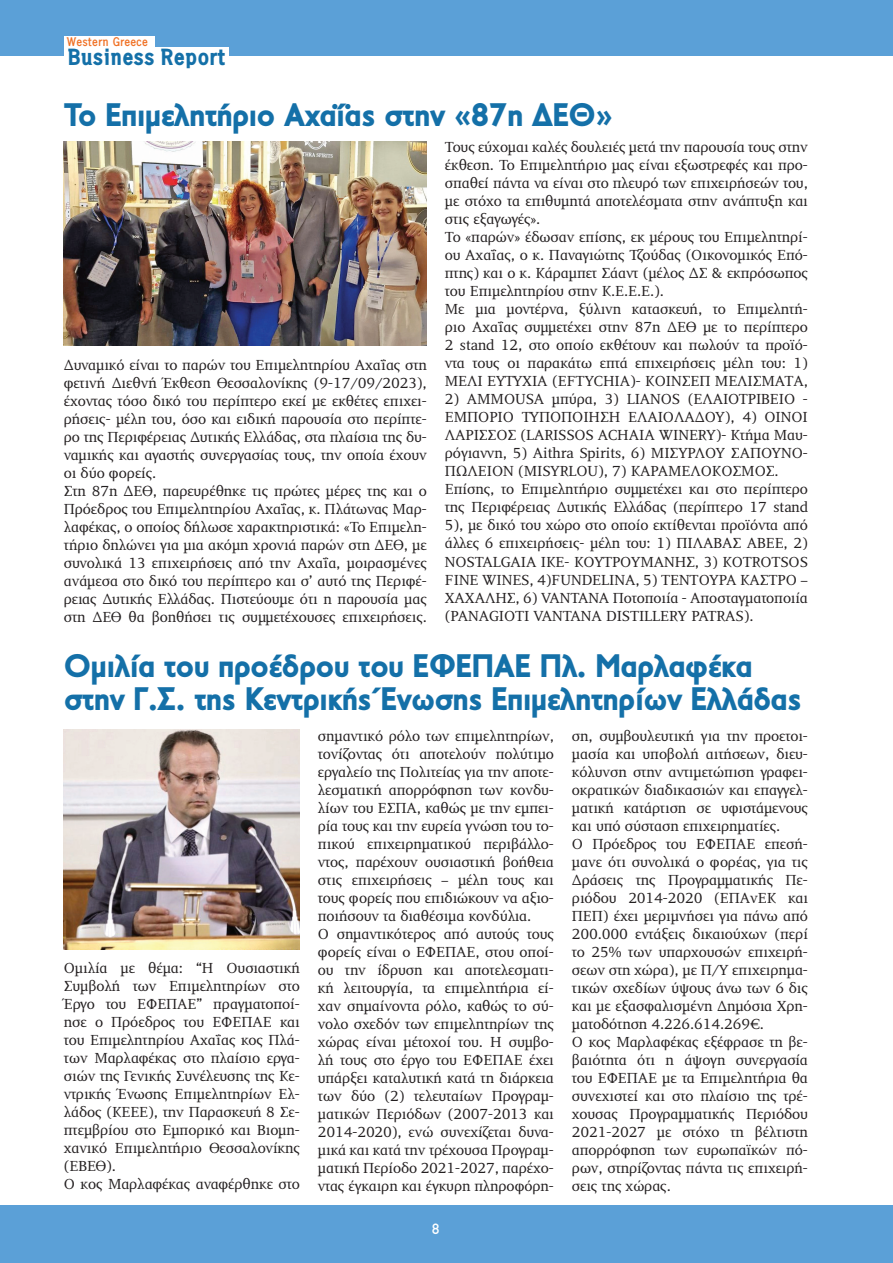
<style>
.page{position:relative;width:893px;height:1263px;background:#fff}
.page>*{position:absolute;margin:0;border:0;box-sizing:border-box;transform-origin:0 0}
.t1{font:900 33px/33px "PF Transport";letter-spacing:-.025em;color:#1470a8}
.t2{font:900 22.2px "PF Panel";color:#1470a8}
.t3{font:15px/18px "PF Diplomat";letter-spacing:-.005em;color:#231f20}
.t4{font:500 15px "PF Din Text";color:#fff}
.t5{font:700 11.85px "PF Panel";letter-spacing:.01em;color:#f07125}
</style>
<div class="page">
<div style="left:0;top:1205px;width:889px;height:58px;background:#5ba0d7"></div>
<div style="left:845px;top:1205px;width:48px;height:58px;background:#5ba0d7"></div>
<div style="left:0;top:0;width:893px;height:55px;background:#5ba0d7"></div>
<div style="left:64px;top:36px;width:90px;height:14px;background:#fff"></div>
<div style="left:64px;top:47px;width:165px;height:21px;background:#fff"></div>
<img style="left:64px;top:141px;width:363px;height:205px">
<img style="left:64px;top:729px;width:236px;height:220px">
<p class="t5" style="left:67px;top:34px;width:83px">Western Greece</p>
<h2 class="t2" style="left:67px;top:43px;width:159px">Business Report</h2>
<h1 class="t1" style="left:64px;top:99px;width:551px">Το Επιμελητήριο Αχαΐας στην «87η ΔΕΘ»</h1>
<p class="t3" style="left:64px;top:356px;width:365px">Δυναμικό είναι το παρών του Επιμελητηρίου Αχαΐας στη φετινή Διεθνή Έκθεση Θεσσαλονίκης (9-17/09/2023), έχοντας τόσο δικό του περίπτερο εκεί με εκθέτες επιχει&shy;ρήσεις- μέλη του, όσο και ειδική παρουσία στο περίπτε&shy;ρο της Περιφέρειας Δυτικής Ελλάδας, στα πλαίσια της δυ&shy;ναμικής και αγαστής συνεργασίας τους, την οποία έχουν οι δύο φορείς.<br>Στη 87η ΔΕΘ, παρευρέθηκε τις πρώτες μέρες της και ο Πρόεδρος του Επιμελητηρίου Αχαΐας, κ. Πλάτωνας Μαρ&shy;λαφέκας, ο οποίος δήλωσε χαρακτηριστικά: «Το Επιμελη&shy;τήριο δηλώνει για μια ακόμη χρονιά παρών στη ΔΕΘ, με συνολικά 13 επιχειρήσεις από την Αχαΐα, μοιρασμένες ανάμεσα στο δικό του περίπτερο και σ’ αυτό της Περιφέ&shy;ρειας Δυτικής Ελλάδας. Πιστεύουμε ότι η παρουσία μας στη ΔΕΘ θα βοηθήσει τις συμμετέχουσες επιχειρήσεις.</p>
<p class="t3" style="left:445px;top:139px;width:365px">Τους εύχομαι καλές δουλειές μετά την παρουσία τους στην έκθεση. Το Επιμελητήριο μας είναι εξωστρεφές και προ&shy;σπαθεί πάντα να είναι στο πλευρό των επιχειρήσεών του, με στόχο τα επιθυμητά αποτελέσματα στην ανάπτυξη και στις εξαγωγές».<br>Το «παρών» έδωσαν επίσης, εκ μέρους του Επιμελητηρί&shy;ου Αχαΐας, ο κ. Παναγιώτης Τζούδας (Οικονομικός Επό&shy;πτης) και ο κ. Κάραμπετ Σάαντ (μέλος ΔΣ &amp; εκπρόσωπος του Επιμελητηρίου στην Κ.Ε.Ε.Ε.).<br>Με μια μοντέρνα, ξύλινη κατασκευή, το Επιμελητή&shy;ριο Αχαΐας συμμετέχει στην 87η ΔΕΘ με το περίπτερο 2 stand 12, στο οποίο εκθέτουν και πωλούν τα προϊό&shy;ντα τους οι παρακάτω επτά επιχειρήσεις μέλη του: 1)<br>ΜΕΛΙ ΕΥΤΥΧΙΑ (EFTYCHIA)- ΚΟΙΝΣΕΠ ΜΕΛΙΣΜΑΤA,</p>
<p class="t3" style="left:445px;top:391px;width:365px">2) AMMOUSA μπύρα, 3) LIANOS (ΕΛΑΙΟΤΡΙΒΕΙΟ - ΕΜΠΟΡΙΟ ΤΥΠΟΠΟΙΗΣΗ ΕΛΑΙΟΛΑΔΟΥ), 4) ΟΙΝΟΙ ΛΑΡΙΣΣΟΣ (LARISSOS ACHAIA WINERY)- Κτήμα Μαυ&shy;ρόγιαννη, 5) Aithra Spirits, 6) ΜΙΣΥΡΛΟΥ ΣΑΠΟΥΝΟ-ΠΩΛΕΙΟΝ (MISYRLOU), 7) ΚΑΡΑΜΕΛΟΚΟΣΜΟΣ.<br>Επίσης, το Επιμελητήριο συμμετέχει και στο περίπτερο της Περιφέρειας Δυτικής Ελλάδας (περίπτερο 17 stand 5), με δικό του χώρο στο οποίο εκτίθενται προϊόντα από άλλες 6 επιχειρήσεις- μέλη του: 1) ΠΙΛΑΒΑΣ ΑΒΕΕ, 2)<br>NOSTALGAIA IKE- ΚΟΥΤΡΟΥΜΑΝΗΣ, 3) KOTROTSOS FINE WINES, 4)FUNDELINA, 5) ΤΕΝΤΟΥΡΑ ΚΑΣΤΡΟ – ΧΑΧΑΛΗΣ, 6) VANTANA Ποτοποιία - Αποσταγματοποιία (PANAGIOTI VANTANA DISTILLERY PATRAS).</p>
<h1 class="t1" style="left:64px;top:650px;width:740px">Ομιλία του προέδρου του ΕΦΕΠΑΕ Πλ. Μαρλαφέκα στην Γ.Σ. της Κεντρικής Ένωσης Επιμελητηρίων Ελλάδας</h1>
<p class="t3" style="left:64px;top:960px;width:238px">Ομιλία με θέμα: “Η Ουσιαστική<br>Συμβολή των Επιμελητηρίων στο<br>Έργο του ΕΦΕΠΑΕ” πραγματοποί&shy;ησε ο Πρόεδρος του ΕΦΕΠΑΕ και του Επιμελητηρίου Αχαΐας κος Πλά&shy;των Μαρλαφέκας στο πλαίσιο εργα&shy;σιών της Γενικής Συνέλευσης της Κε&shy;ντρικής Ένωσης Επιμελητηρίων Ελ&shy;λάδος (ΚΕΕΕ), την Παρασκευή 8 Σε&shy;πτεμβρίου στο Εμπορικό και Βιομη&shy;χανικό Επιμελητήριο Θεσσαλονίκης (ΕΒΕΘ).<br>Ο κος Μαρλαφέκας αναφέρθηκε στο</p>
<p class="t3" style="left:318px;top:727px;width:238px">σημαντικό ρόλο των επιμελητηρίων, τονίζοντας ότι αποτελούν πολύτιμο εργαλείο της Πολιτείας για την αποτε&shy;λεσματική απορρόφηση των κονδυ&shy;λίων του ΕΣΠΑ, καθώς με την εμπει&shy;ρία τους και την ευρεία γνώση του το&shy;πικού επιχειρηματικού περιβάλλο&shy;ντος, παρέχουν ουσιαστική βοήθεια στις επιχειρήσεις – μέλη τους και τους φορείς που επιδιώκουν να αξιο&shy;ποιήσουν τα διαθέσιμα κονδύλια.<br>Ο σημαντικότερος από αυτούς τους φορείς είναι ο ΕΦΕΠΑΕ, στου οποί&shy;ου την ίδρυση και αποτελεσματι&shy;κή λειτουργία, τα επιμελητήρια εί&shy;χαν σημαίνοντα ρόλο, καθώς το σύ&shy;νολο σχεδόν των επιμελητηρίων της χώρας είναι μέτοχοί του. Η συμβο&shy;λή τους στο έργο του ΕΦΕΠΑΕ έχει υπάρξει καταλυτική κατά τη διάρκεια των δύο (2) τελευταίων Προγραμ&shy;ματικών Περιόδων (2007-2013 και 2014-2020), ενώ συνεχίζεται δυνα&shy;μικά και κατά την τρέχουσα Προγραμ&shy;ματική Περίοδο 2021-2027, παρέχο&shy;ντας έγκαιρη και έγκυρη πληροφόρη-</p>
<p class="t3" style="left:572px;top:727px;width:238px">ση, συμβουλευτική για την προετοι&shy;μασία και υποβολή αιτήσεων, διευ&shy;κόλυνση στην αντιμετώπιση γραφει&shy;οκρατικών διαδικασιών και επαγγελ&shy;ματική κατάρτιση σε υφιστάμενους και υπό σύσταση επιχειρηματίες.<br>Ο Πρόεδρος του ΕΦΕΠΑΕ επεσή&shy;μανε ότι συνολικά ο φορέας, για τις<br>Δράσεις της Προγραμματικής Πε&shy;ριόδου 2014-2020 (ΕΠΑνΕΚ και<br>ΠΕΠ) έχει μεριμνήσει για πάνω από<br>200.000 εντάξεις δικαιούχων (περί το 25% των υπαρχουσών επιχειρή&shy;σεων στη χώρα), με Π/Υ επιχειρημα&shy;τικών σχεδίων ύψους άνω των 6 δις και με εξασφαλισμένη Δημόσια Χρη&shy;ματοδότηση 4.226.614.269€.<br>Ο κος Μαρλαφέκας εξέφρασε τη βε&shy;βαιότητα ότι η άψογη συνεργασία του ΕΦΕΠΑΕ με τα Επιμελητήρια θα συνεχιστεί και στο πλαίσιο της τρέ&shy;χουσας Προγραμματικής Περιόδου<br>2021-2027 με στόχο τη βέλτιστη απορρόφηση των ευρωπαϊκών πό&shy;ρων, στηρίζοντας πάντα τις επιχειρή&shy;σεις της χώρας.</p>
<p class="t4" style="left:432px;top:1220px;width:9px">8</p>
</div>
